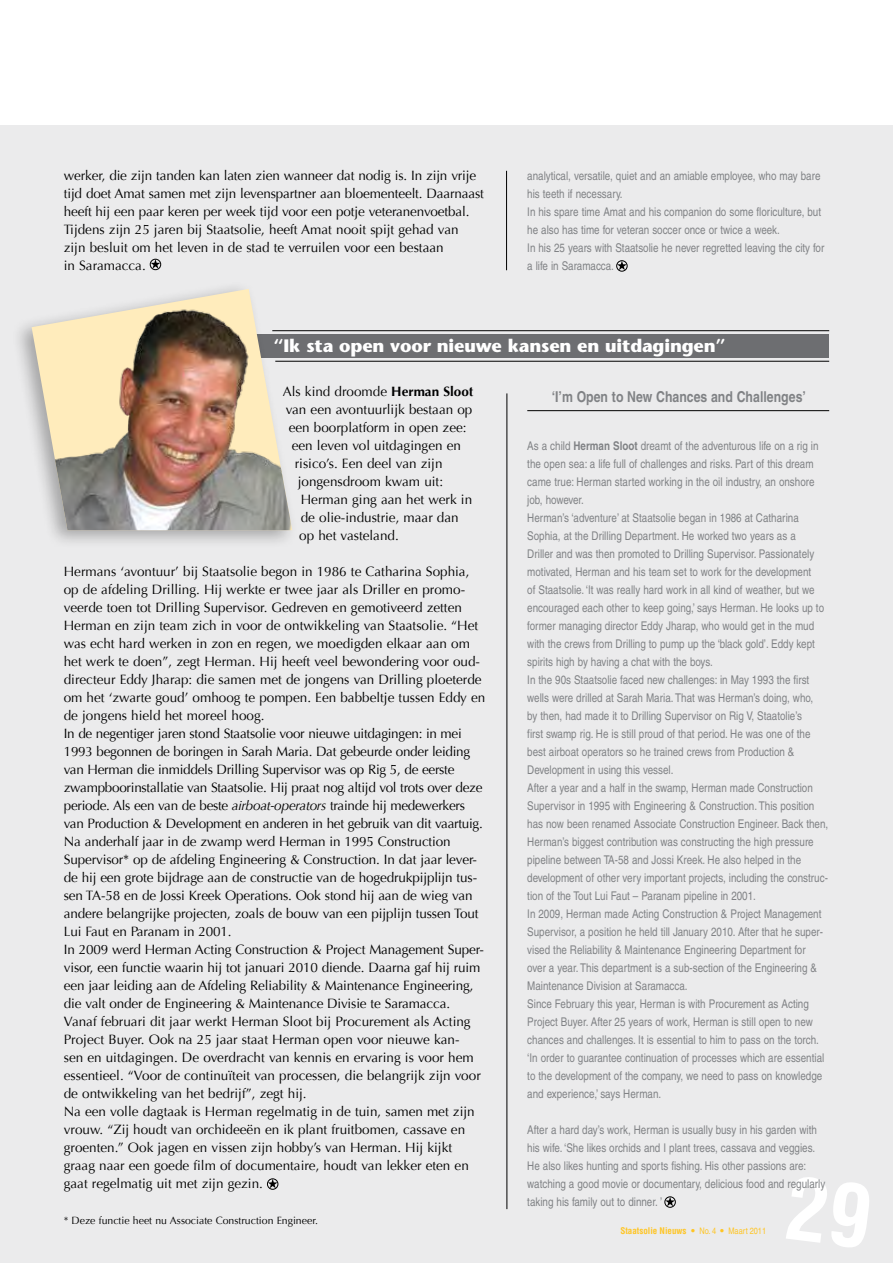
<style>
.page{position:relative;width:893px;height:1263px;background:#fff}
.page>*{position:absolute;margin:0;border:0;box-sizing:border-box;transform-origin:0 0}
.t1{font:700 18px "Stone Sans";letter-spacing:-.01em;color:#fff}
.t2{font:700 condensed 15px "Helvetica";color:#808285}
.t3{font:13.5px/18px "Optima";color:#000}
.t4{font:condensed 12px/18px "Helvetica";color:#808285}
.t5{font:10.5px "Optima";color:#000}
.t6{font:700 condensed 9px "Helvetica";color:#ffc523}
.s1{font-weight:700}
.s2{font-style:italic}
.s3{font-weight:400}
</style>
<div class="page">
<div style="left:0;top:125px;width:893px;height:1138px;background:#ebebec"></div>
<div style="left:64px;top:334px;width:765px;height:23px;background:#6d6e71"></div>
<hr style="left:527px;top:410px;width:302px;height:1px;background:#000">
<svg style="left:665px;top:1198px;width:10px;height:8px"></svg>
<div style="left:664px;top:1196px;width:12px;height:11px;border:1px solid #000;border-radius:50%"></div>
<svg style="left:617px;top:261px;width:10px;height:9px"></svg>
<div style="left:616px;top:260px;width:11px;height:11px;border:1px solid #000;border-radius:50%"></div>
<hr style="left:272px;top:330px;width:557px;height:1px;background:#000">
<hr style="left:275px;top:361px;width:554px;height:1px;background:#000">
<svg style="left:268px;top:1179px;width:10px;height:9px"></svg>
<div style="left:267px;top:1178px;width:11px;height:11px;border:1px solid #000;border-radius:50%"></div>
<svg style="left:151px;top:259px;width:9px;height:10px"></svg>
<div style="left:150px;top:259px;width:11px;height:11px;border:1px solid #000;border-radius:50%"></div>
<div style="left:10px;top:279px;width:286px;height:269px;background:#000;opacity:.3"></div>
<svg style="left:32px;top:289px;width:260px;height:13px"></svg>
<img style="left:32px;top:302px;width:260px;height:228px">
<hr style="left:507px;top:393px;width:1px;height:816px;background:#000">
<hr style="left:506px;top:171px;width:1px;height:99px;background:#000">
<p class="t3" style="left:64px;top:167px;width:422px">werker, die zijn tanden kan laten zien wanneer dat nodig is. In zijn vrije tijd doet Amat samen met zijn levenspartner aan bloementeelt. Daarnaast heeft hij een paar keren per week tijd voor een potje veteranenvoetbal.<br>Tijdens zijn 25 jaren bij Staatsolie, heeft Amat nooit spijt gehad van<br>zijn besluit om het leven in de stad te verruilen voor een bestaan<br>in Saramacca.</p>
<p class="t4" style="left:527px;top:167px;width:299px">analytical, versatile, quiet and an amiable employee, who may bare his teeth if necessary.<br>In his spare time Amat and his companion do some floriculture, but he also has time for veteran soccer once or twice a week.<br>In his 25 years with Staatsolie he never regretted leaving the city for a life in Saramacca.</p>
<h1 class="t1" style="left:274px;top:335px;width:453px">“Ik sta open voor nieuwe kansen en uitdagingen”</h1>
<p class="t3" style="left:283px;top:383px;width:192px">Als kind droomde <span class="s1">Herman Sloot</span></p>
<p class="t3" style="left:286px;top:401px;width:188px">van een avontuurlijk bestaan op</p>
<p class="t3" style="left:289px;top:419px;width:179px">een boorplatform in open zee:</p>
<p class="t3" style="left:292px;top:437px;width:171px">een leven vol uitdagingen en</p>
<p class="t3" style="left:295px;top:455px;width:149px">risico’s. Een deel van zijn</p>
<p class="t3" style="left:298px;top:473px;width:147px">jongensdroom kwam uit:</p>
<p class="t3" style="left:301px;top:491px;width:173px">Herman ging aan het werk in</p>
<p class="t3" style="left:301px;top:509px;width:159px">de olie-industrie, maar dan</p>
<p class="t3" style="left:299px;top:527px;width:101px">op het vasteland.</p>
<p class="t3" style="left:64px;top:563px;width:423px">Hermans ‘avontuur’ bij Staatsolie begon in 1986 te Catharina Sophia, op de afdeling Drilling. Hij werkte er twee jaar als Driller en promo&shy;veerde toen tot Drilling Supervisor. Gedreven en gemotiveerd zetten Herman en zijn team zich in voor de ontwikkeling van Staatsolie. “Het was echt hard werken in zon en regen, we moedigden elkaar aan om het werk te doen”, zegt Herman. Hij heeft veel bewondering voor oud&shy;directeur Eddy Jharap: die samen met de jongens van Drilling ploeterde om het ‘zwarte goud’ omhoog te pompen. Een babbeltje tussen Eddy en de jongens hield het moreel hoog.<br>In de negentiger jaren stond Staatsolie voor nieuwe uitdagingen: in mei 1993 begonnen de boringen in Sarah Maria. Dat gebeurde onder leiding van Herman die inmiddels Drilling Supervisor was op Rig 5, de eerste zwampboorinstallatie van Staatsolie. Hij praat nog altijd vol trots over deze periode. Als een van de beste <span class="s2">airboat-operators</span> trainde hij medewerkers van Production &amp; Development en anderen in het gebruik van dit vaartuig.<br>Na anderhalf jaar in de zwamp werd Herman in 1995 Construction Supervisor* op de afdeling Engineering &amp; Construction. In dat jaar lever&shy;de hij een grote bijdrage aan de constructie van de hogedrukpijplijn tus&shy;sen TA-58 en de Jossi Kreek Operations. Ook stond hij aan de wieg van andere belangrijke projecten, zoals de bouw van een pijplijn tussen Tout Lui Faut en Paranam in 2001.<br>In 2009 werd Herman Acting Construction &amp; Project Management Super&shy;visor, een functie waarin hij tot januari 2010 diende. Daarna gaf hij ruim een jaar leiding aan de Afdeling Reliability &amp; Maintenance Engineering, die valt onder de Engineering &amp; Maintenance Divisie te Saramacca.<br>Vanaf februari dit jaar werkt Herman Sloot bij Procurement als Acting Project Buyer. Ook na 25 jaar staat Herman open voor nieuwe kan-<br>sen en uitdagingen. De overdracht van kennis en ervaring is voor hem essentieel. “Voor de continuïteit van processen, die belangrijk zijn voor de ontwikkeling van het bedrijf”, zegt hij.<br>Na een volle dagtaak is Herman regelmatig in de tuin, samen met zijn vrouw. “Zij houdt van orchideeën en ik plant fruitbomen, cassave en groenten.” Ook jagen en vissen zijn hobby’s van Herman. Hij kijkt graag naar een goede film of documentaire, houdt van lekker eten en gaat regelmatig uit met zijn gezin.</p>
<p class="t5" style="left:64px;top:1214px;width:256px">* Deze functie heet nu Associate Construction Engineer.</p>
<p class="t2" style="left:552px;top:387px;width:256px">‘I’m Open to New Chances and Challenges’</p>
<p class="t4" style="left:527px;top:437px;width:302px">As a child <span class="s1">Herman Sloot</span> dreamt of the adventurous life on a rig in the open sea: a life full of challenges and risks. Part of this dream came true: Herman started working in the oil industry, an onshore job, however.<br>Herman’s ‘adventure’ at Staatsolie began in 1986 at Catharina Sophia, at the Drilling Department. He worked two years as a<br>Driller and was then promoted to Drilling Supervisor. Passionately motivated, Herman and his team set to work for the development<br>of Staatsolie. ‘It was really hard work in all kind of weather, but we encouraged each other to keep going,’ says Herman. He looks up to former managing director Eddy Jharap, who would get in the mud with the crews from Drilling to pump up the ‘black gold’. Eddy kept spirits high by having a chat with the boys.<br>In the 90s Staatsolie faced new challenges: in May 1993 the first wells were drilled at Sarah Maria. That was Herman’s doing, who,<br>by then, had made it to Drilling Supervisor on Rig V, Staatolie’s<br>first swamp rig. He is still proud of that period. He was one of the best airboat operators so he trained crews from Production &amp; Development in using this vessel.<br>After a year and a half in the swamp, Herman made Construction Supervisor in 1995 with Engineering &amp; Construction. This position has now been renamed Associate Construction Engineer. Back then, Herman’s biggest contribution was constructing the high pressure pipeline between TA-58 and Jossi Kreek. He also helped in the development of other very important projects, including the construc&shy;tion of the Tout Lui Faut – Paranam pipeline in 2001.<br>In 2009, Herman made Acting Construction &amp; Project Management Supervisor, a position he held till January 2010. After that he super&shy;vised the Reliability &amp; Maintenance Engineering Department for<br>over a year. This department is a sub-section of the Engineering &amp; Maintenance Division at Saramacca.<br>Since February this year, Herman is with Procurement as Acting Project Buyer. After 25 years of work, Herman is still open to new chances and challenges. It is essential to him to pass on the torch. ‘In order to guarantee continuation of processes which are essential to the development of the company, we need to pass on knowledge and experience,’ says Herman.</p>
<p class="t4" style="left:527px;top:1121px;width:300px">After a hard day’s work, Herman is usually busy in his garden with his wife. ‘She likes orchids and I plant trees, cassava and veggies.<br>He also likes hunting and sports fishing. His other passions are: watching a good movie or documentary, delicious food and regularly taking his family out to dinner. ’</p>
<p class="t6" style="left:620px;top:1225px;width:147px">Staatsolie Nieuws • <span class="s3">No. 4</span> • <span class="s3">Maart 2011</span></p>
</div>
